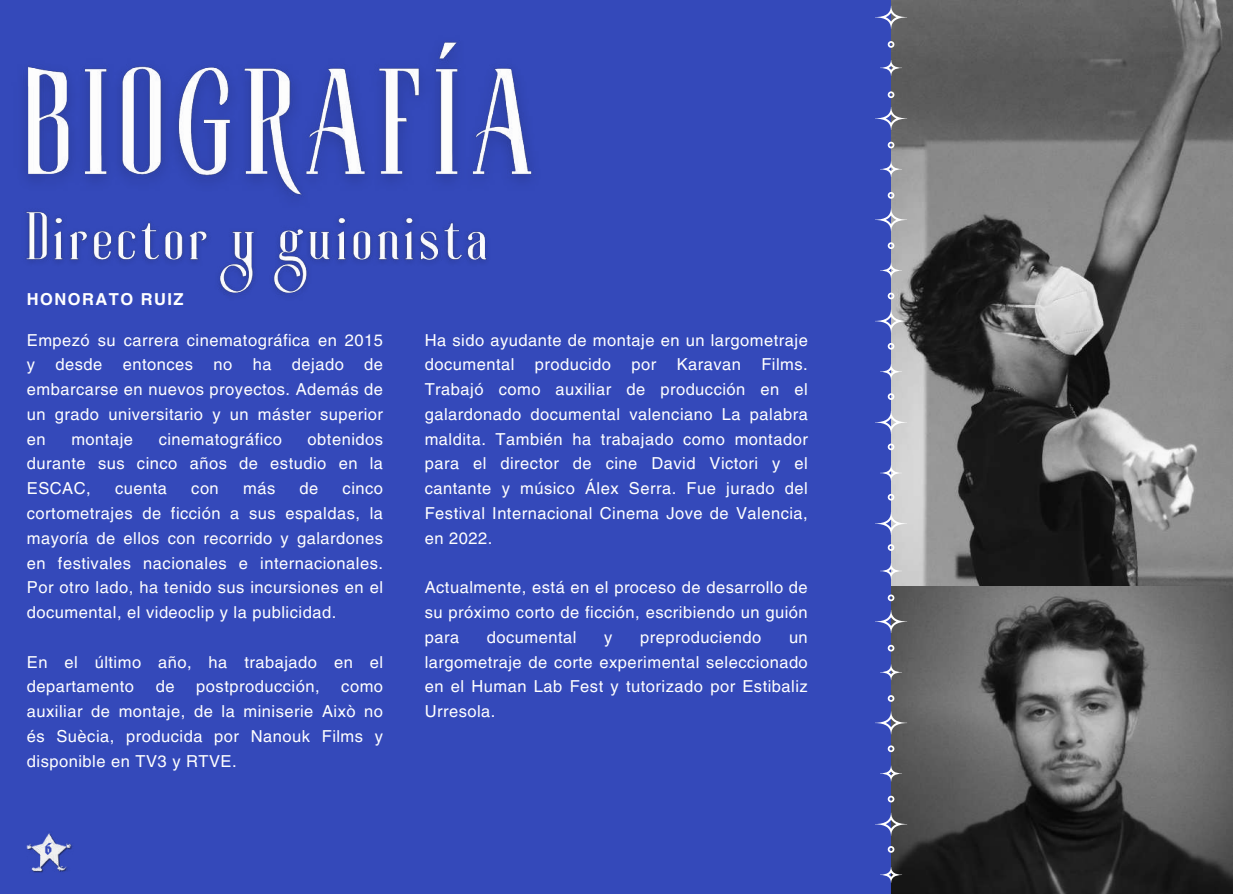
<style>
.page{position:relative;width:1233px;height:894px;background:#fff}
.page>*{position:absolute;margin:0;border:0;box-sizing:border-box;transform-origin:0 0}
.t1{font:22.2px "Halja OT";color:#3449ba}
.t2{font:16.5px/24.8px "Helvetica LT Pro";letter-spacing:.03em;color:#fff;text-align:justify}
.t3{font:700 16.5px "Helvetica LT Pro";letter-spacing:.09em;color:#fff}
</style>
<div class="page">
<div style="left:0;top:0;width:1233px;height:893px;background:#3449ba"></div>
<img style="left:891px;top:0;width:342px;height:893px">
<img style="left:23px;top:41px;width:511px;height:156px">
<img style="left:25px;top:211px;width:462px;height:85px">
<svg style="left:888px;top:292px;width:6px;height:7px"></svg>
<svg style="left:888px;top:242px;width:6px;height:7px"></svg>
<svg style="left:888px;top:192px;width:6px;height:7px"></svg>
<svg style="left:888px;top:142px;width:6px;height:6px"></svg>
<svg style="left:875px;top:208px;width:32px;height:23px"></svg>
<svg style="left:880px;top:161px;width:22px;height:16px"></svg>
<svg style="left:880px;top:262px;width:22px;height:16px"></svg>
<svg style="left:888px;top:343px;width:6px;height:6px"></svg>
<svg style="left:888px;top:393px;width:6px;height:7px"></svg>
<svg style="left:888px;top:443px;width:6px;height:7px"></svg>
<svg style="left:888px;top:493px;width:6px;height:7px"></svg>
<svg style="left:875px;top:411px;width:32px;height:22px"></svg>
<svg style="left:875px;top:107px;width:32px;height:23px"></svg>
<svg style="left:888px;top:91px;width:6px;height:7px"></svg>
<svg style="left:888px;top:41px;width:6px;height:7px"></svg>
<svg style="left:880px;top:60px;width:22px;height:16px"></svg>
<svg style="left:875px;top:6px;width:32px;height:23px"></svg>
<svg style="left:875px;top:512px;width:32px;height:23px"></svg>
<svg style="left:875px;top:309px;width:32px;height:23px"></svg>
<svg style="left:880px;top:465px;width:22px;height:15px"></svg>
<svg style="left:880px;top:364px;width:22px;height:15px"></svg>
<svg style="left:888px;top:795px;width:6px;height:7px"></svg>
<svg style="left:888px;top:745px;width:6px;height:7px"></svg>
<svg style="left:888px;top:695px;width:6px;height:6px"></svg>
<svg style="left:888px;top:644px;width:6px;height:7px"></svg>
<svg style="left:875px;top:711px;width:32px;height:23px"></svg>
<svg style="left:880px;top:664px;width:22px;height:16px"></svg>
<svg style="left:880px;top:765px;width:22px;height:16px"></svg>
<svg style="left:888px;top:845px;width:6px;height:7px"></svg>
<svg style="left:875px;top:610px;width:32px;height:23px"></svg>
<svg style="left:888px;top:594px;width:6px;height:7px"></svg>
<svg style="left:888px;top:544px;width:6px;height:6px"></svg>
<svg style="left:880px;top:563px;width:22px;height:15px"></svg>
<svg style="left:875px;top:812px;width:32px;height:23px"></svg>
<svg style="left:880px;top:866px;width:22px;height:16px"></svg>
<img style="left:27px;top:833px;width:46px;height:40px">
<p class="t3" style="left:27px;top:293px;width:158px">HONORATO RUIZ</p>
<p class="t2" style="left:27px;top:329px;width:358px">Empezó su carrera cinematográfica en 2015 y desde entonces no ha dejado de embarcarse en nuevos proyectos. Además de un grado universitario y un máster superior en</p>
<p class="t2" style="left:71px;top:428px;width:63px">montaje</p>
<p class="t2" style="left:159px;top:428px;width:125px">cinematográfico</p>
<p class="t2" style="left:27px;top:428px;width:358px;text-indent:281px">obtenidos durante sus cinco años de estudio en la ESCAC,</p>
<p class="t2" style="left:115px;top:477px;width:53px">cuenta</p>
<p class="t2" style="left:191px;top:477px;width:29px">con</p>
<p class="t2" style="left:243px;top:477px;width:34px">más</p>
<p class="t2" style="left:300px;top:477px;width:20px">de</p>
<p class="t2" style="left:27px;top:477px;width:358px;text-indent:316px">cinco cortometrajes de ficción a sus espaldas, la mayoría de ellos con recorrido y galardones en festivales nacionales e internacionales.<br>Por otro lado, ha tenido sus incursiones en el documental, el videoclip y la publicidad.</p>
<p class="t2" style="left:27px;top:650px;width:358px">En el último año, ha trabajado en el departamento</p>
<p class="t2" style="left:156px;top:675px;width:20px">de</p>
<p class="t2" style="left:196px;top:675px;width:125px">postproducción,</p>
<p class="t2" style="left:27px;top:675px;width:358px;text-indent:314px">como auxiliar de montaje, de la miniserie Això no és Suècia, producida por Nanouk Films y disponible en TV3 y RTVE.</p>
<h1 class="t1" style="left:45px;top:837px;width:9px">6</h1>
<p class="t2" style="left:425px;top:329px;width:385px">Ha sido ayudante de montaje en un largometraje documental producido por Karavan Films.<br>Trabajó como auxiliar de producción en el galardonado documental valenciano La palabra maldita. También ha trabajado como montador para el director de cine David Victori y el cantante y músico Álex Serra. Fue jurado del Festival Internacional Cinema Jove de Valencia, en 2022.</p>
<p class="t2" style="left:425px;top:576px;width:385px">Actualmente, está en el proceso de desarrollo de su próximo corto de ficción, escribiendo un guión para</p>
<p class="t2" style="left:487px;top:626px;width:91px">documental</p>
<p class="t2" style="left:604px;top:626px;width:10px">y</p>
<p class="t2" style="left:640px;top:626px;width:122px">preproduciendo</p>
<p class="t2" style="left:425px;top:626px;width:385px;text-indent:364px">un largometraje de corte experimental seleccionado en el Human Lab Fest y tutorizado por Estibaliz Urresola.</p>
</div>
